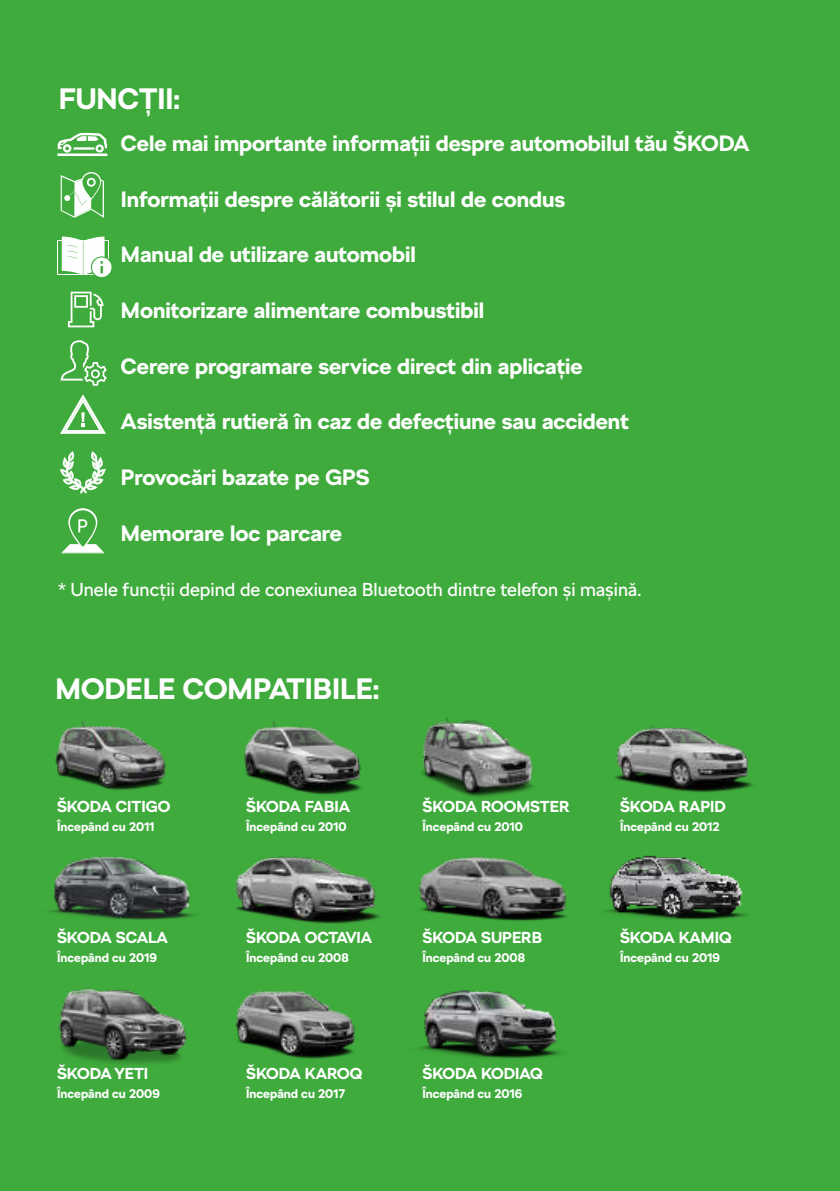
<style>
.page{position:relative;width:840px;height:1191px;background:#fff}
.page>*{position:absolute;margin:0;border:0;box-sizing:border-box;transform-origin:0 0}
.t1{font:700 29.4px "SKODA Next";color:#fefefe}
.t2{font:700 22px "SKODA Next";color:#fefefe}
.t3{font:18.6px "SKODA Next";color:#fefefe}
.t4{font:700 15.8px "SKODA Next";color:#fff}
.t5{font:700 12.4px "SKODA Next";color:#fff}
</style>
<div class="page">
<div style="left:0;top:0;width:839px;height:1191px;background:#3fab3c"></div>
<svg style="left:57px;top:133px;width:50px;height:23px"></svg>
<svg style="left:60px;top:394px;width:46px;height:40px"></svg>
<svg style="left:60px;top:451px;width:46px;height:42px"></svg>
<svg style="left:68px;top:292px;width:35px;height:35px"></svg>
<svg style="left:61px;top:340px;width:46px;height:46px"></svg>
<hr style="left:61px;top:553px;width:43px;height:1px;background:#fefefe">
<svg style="left:61px;top:508px;width:43px;height:45px"></svg>
<svg style="left:61px;top:172px;width:43px;height:46px"></svg>
<div style="left:57px;top:241px;width:52px;height:34px;background:#fefefe"></div>
<div style="left:58px;top:242px;width:50px;height:32px;background:linear-gradient(to bottom,#3fab3c,#3fab3c)"></div>
<svg style="left:91px;top:256px;width:21px;height:22px"></svg>
<div style="left:92px;top:257px;width:19px;height:20px;background:#fefefe;border-radius:50%"></div>
<svg style="left:62px;top:236px;width:43px;height:39px"></svg>
<img style="left:55px;top:721px;width:111px;height:69px">
<img style="left:235px;top:991px;width:120px;height:68px">
<img style="left:235px;top:856px;width:145px;height:68px">
<img style="left:244px;top:721px;width:118px;height:74px">
<img style="left:614px;top:725px;width:140px;height:68px">
<img style="left:421px;top:717px;width:113px;height:80px">
<img style="left:419px;top:857px;width:149px;height:64px">
<img style="left:58px;top:988px;width:129px;height:76px">
<img style="left:418px;top:990px;width:144px;height:69px">
<img style="left:603px;top:855px;width:146px;height:65px">
<img style="left:47px;top:856px;width:149px;height:64px">
<h1 class="t1" style="left:59px;top:87px;width:123px">FUNCȚII:</h1>
<p class="t2" style="left:121px;top:134px;width:629px">Cele mai importante informații despre automobilul tău ŠKODA</p>
<p class="t2" style="left:121px;top:190px;width:445px">Informații despre călătorii și stilul de condus</p>
<p class="t2" style="left:121px;top:246px;width:296px">Manual de utilizare automobil</p>
<p class="t2" style="left:121px;top:301px;width:364px">Monitorizare alimentare combustibil</p>
<p class="t2" style="left:121px;top:357px;width:463px">Cerere programare service direct din aplicație</p>
<p class="t2" style="left:121px;top:413px;width:509px">Asistență rutieră în caz de defecțiune sau accident</p>
<p class="t2" style="left:121px;top:468px;width:250px">Provocări bazate pe GPS</p>
<p class="t2" style="left:121px;top:524px;width:223px">Memorare loc parcare</p>
<p class="t3" style="left:58px;top:582px;width:584px">* Unele funcții depind de conexiunea Bluetooth dintre telefon și mașină.</p>
<h1 class="t1" style="left:55px;top:676px;width:325px">MODELE COMPATIBILE:</h1>
<p class="t4" style="left:57px;top:800px;width:115px">ŠKODA CITIGO</p>
<p class="t5" style="left:57px;top:821px;width:99px">Începând cu 2011</p>
<p class="t4" style="left:246px;top:800px;width:105px">ŠKODA FABIA</p>
<p class="t5" style="left:246px;top:821px;width:102px">Începând cu 2010</p>
<p class="t4" style="left:422px;top:800px;width:148px">ŠKODA ROOMSTER</p>
<p class="t5" style="left:422px;top:821px;width:102px">Începând cu 2010</p>
<p class="t4" style="left:619px;top:800px;width:107px">ŠKODA RAPID</p>
<p class="t5" style="left:619px;top:821px;width:101px">Începând cu 2012</p>
<p class="t4" style="left:57px;top:931px;width:112px">ŠKODA SCALA</p>
<p class="t5" style="left:57px;top:952px;width:101px">Începând cu 2019</p>
<p class="t4" style="left:246px;top:931px;width:128px">ŠKODA OCTAVIA</p>
<p class="t5" style="left:246px;top:952px;width:104px">Începând cu 2008</p>
<p class="t4" style="left:422px;top:931px;width:121px">ŠKODA SUPERB</p>
<p class="t5" style="left:422px;top:952px;width:104px">Începând cu 2008</p>
<p class="t4" style="left:619px;top:931px;width:113px">ŠKODA KAMIQ</p>
<p class="t5" style="left:619px;top:952px;width:101px">Începând cu 2019</p>
<p class="t4" style="left:57px;top:1066px;width:93px">ŠKODA YETI</p>
<p class="t5" style="left:57px;top:1088px;width:104px">Începând cu 2009</p>
<p class="t4" style="left:246px;top:1066px;width:118px">ŠKODA KAROQ</p>
<p class="t5" style="left:246px;top:1088px;width:101px">Începând cu 2017</p>
<p class="t4" style="left:422px;top:1066px;width:122px">ŠKODA KODIAQ</p>
<p class="t5" style="left:422px;top:1088px;width:101px">Începând cu 2016</p>
</div>
